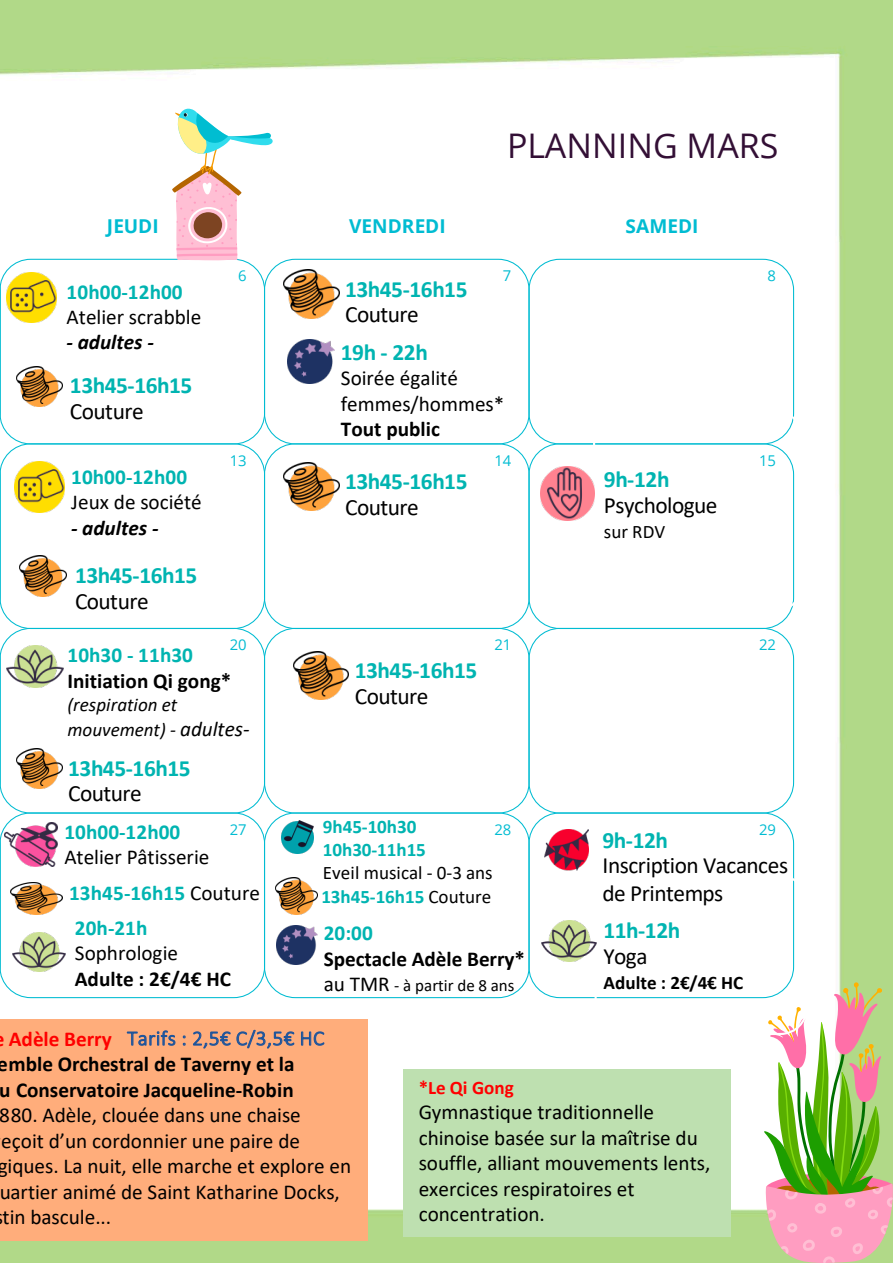
<style>
.page{position:relative;width:893px;height:1263px;background:#fff}
.page>*{position:absolute;margin:0;border:0;box-sizing:border-box;transform-origin:0 0}
.t1{font:33.9px "Open Sans";color:#330f35}
.t2{font:700 23.4px "Calibri";letter-spacing:-.02em;color:#00b4b1}
.t3{font:23.4px/28px "Calibri";letter-spacing:-.02em;color:#000}
.t4{font:21.15px/25.5px "Calibri";color:#000}
.t5{font:700 21.15px/25.5px "Calibri";color:#000}
.t6{font:700 21.15px "Calibri";letter-spacing:.005em;color:#00b4b1}
.t7{font:italic 700 21.15px "Calibri";letter-spacing:-.005em;color:#000}
.t8{font:700 21.15px "Calibri";letter-spacing:-.005em;color:#f00}
.t9{font:300 20.85px "Calibri";letter-spacing:.015em;color:#1e549b}
.t10{font:700 19.05px/23.4px "Calibri";letter-spacing:-.005em;color:#00b4b1}
.t11{font:italic 19.05px/25.5px "Calibri";color:#000}
.t12{font:19.05px "Calibri";color:#000}
.t13{font:700 19.05px "Open Sans";letter-spacing:-.005em;color:#00bcd2}
.t14{font:700 19.05px "Calibri";letter-spacing:.005em;color:#000}
.t15{font:700 19.05px "Calibri";color:#f00}
.t16{font:16.95px "Calibri";letter-spacing:.005em;color:#000}
.t17{font:14.85px "Open Sans";color:#00bcd2}
.s1{font-size:21.15px}
.s2{font-weight:700;color:#00b4b1}
.s3{font-weight:400;color:#000}
</style>
<div class="page">
<img style="left:0;top:0;width:893px;height:1262px">
<svg style="left:0;top:259px;width:1px;height:739px"></svg>
<div style="left:0;top:259px;width:265px;height:185px;border:1px solid #00bcd2;border-radius:31px"></div>
<div style="left:0;top:443px;width:265px;height:186px;border:1px solid #00bcd2;border-radius:31px"></div>
<div style="left:0;top:628px;width:265px;height:185px;border:1px solid #00bcd2;border-radius:31px"></div>
<div style="left:0;top:812px;width:265px;height:186px;border:1px solid #00bcd2;border-radius:31px"></div>
<div style="left:264px;top:812px;width:266px;height:186px;border:1px solid #00bcd2;border-radius:31px"></div>
<div style="left:528px;top:259px;width:266px;height:185px;border:1px solid #00bcd2;border-radius:31px"></div>
<div style="left:528px;top:443px;width:266px;height:186px;border:1px solid #00bcd2;border-radius:31px"></div>
<div style="left:528px;top:628px;width:266px;height:185px;border:1px solid #00bcd2;border-radius:31px"></div>
<div style="left:528px;top:812px;width:266px;height:186px;border:1px solid #00bcd2;border-radius:31px"></div>
<svg style="left:764px;top:982px;width:129px;height:280px"></svg>
<svg style="left:172px;top:109px;width:101px;height:151px"></svg>
<img style="left:283px;top:270px;width:56px;height:48px">
<img style="left:16px;top:366px;width:47px;height:41px">
<img style="left:282px;top:820px;width:32px;height:33px">
<div style="left:593px;top:409px;width:213px;height:204px;border:2px solid #fff;border-radius:34px"></div>
<img style="left:540px;top:466px;width:55px;height:55px">
<img style="left:20px;top:556px;width:46px;height:40px">
<img style="left:16px;top:748px;width:47px;height:41px">
<img style="left:283px;top:463px;width:56px;height:48px">
<img style="left:293px;top:652px;width:56px;height:48px">
<img style="left:275px;top:877px;width:42px;height:37px">
<div style="left:0;top:1019px;width:367px;height:221px;background:#ffad7b"></div>
<div style="left:595px;top:875px;width:213px;height:160px;border:2px solid #fff;border-radius:26px"></div>
<img style="left:541px;top:920px;width:56px;height:41px">
<img style="left:12px;top:932px;width:54px;height:39px">
<img style="left:10px;top:882px;width:53px;height:33px">
<div style="left:403px;top:1069px;width:328px;height:167px;background:#bee0b0"></div>
<img style="left:544px;top:829px;width:45px;height:42px">
<img style="left:277px;top:926px;width:40px;height:38px">
<img style="left:6px;top:272px;width:51px;height:51px">
<img style="left:7px;top:645px;width:57px;height:42px">
<img style="left:14px;top:462px;width:51px;height:50px">
<img style="left:288px;top:340px;width:47px;height:44px">
<img style="left:4px;top:822px;width:54px;height:44px">
<h1 class="t1" style="left:507px;top:122px;width:273px">PLANNING MARS</h1>
<p class="t13" style="left:107px;top:213px;width:53px">JEUDI</p>
<p class="t13" style="left:349px;top:213px;width:98px">VENDREDI</p>
<p class="t13" style="left:625px;top:213px;width:74px">SAMEDI</p>
<p class="t17" style="left:238px;top:266px;width:10px">6</p>
<p class="t17" style="left:503px;top:266px;width:10px">7</p>
<p class="t2" style="left:345px;top:272px;width:124px">13h45-16h15</p>
<p class="t3" style="left:345px;top:300px;width:75px">Couture</p>
<p class="t6" style="left:67px;top:277px;width:118px">10h00-12h00</p>
<p class="t4" style="left:67px;top:304px;width:136px">Atelier scrabble</p>
<p class="t7" style="left:67px;top:327px;width:89px">- adultes -</p>
<p class="t2" style="left:341px;top:335px;width:89px">19h - 22h</p>
<p class="t4" style="left:341px;top:365px;width:165px">Soirée égalité femmes/hommes*</p>
<p class="t5" style="left:341px;top:416px;width:101px">Tout public</p>
<p class="t2" style="left:70px;top:369px;width:124px">13h45-16h15</p>
<p class="t3" style="left:70px;top:396px;width:75px">Couture</p>
<p class="t6" style="left:71px;top:462px;width:118px">10h00-12h00</p>
<p class="t4" style="left:71px;top:489px;width:132px">Jeux de société</p>
<p class="t7" style="left:71px;top:513px;width:89px">- adultes -</p>
<p class="t2" style="left:75px;top:559px;width:124px">13h45-16h15</p>
<p class="t3" style="left:75px;top:586px;width:75px">Couture</p>
<p class="t17" style="left:230px;top:450px;width:18px">13</p>
<p class="t17" style="left:230px;top:635px;width:18px">20</p>
<p class="t6" style="left:67px;top:640px;width:127px">10h30 - 11h30</p>
<p class="t5" style="left:67px;top:667px;width:165px">Initiation Qi gong*</p>
<p class="t11" style="left:67px;top:691px;width:184px">(respiration et mouvement) - <span class="s1">adultes-</span></p>
<p class="t2" style="left:68px;top:751px;width:124px">13h45-16h15</p>
<p class="t3" style="left:68px;top:779px;width:75px">Couture</p>
<p class="t2" style="left:345px;top:465px;width:124px">13h45-16h15</p>
<p class="t3" style="left:345px;top:493px;width:75px">Couture</p>
<p class="t17" style="left:494px;top:450px;width:18px">14</p>
<p class="t2" style="left:355px;top:654px;width:124px">13h45-16h15</p>
<p class="t3" style="left:355px;top:681px;width:75px">Couture</p>
<p class="t17" style="left:494px;top:635px;width:18px">21</p>
<p class="t2" style="left:604px;top:463px;width:67px">9h-12h</p>
<p class="t3" style="left:604px;top:490px;width:115px">Psychologue</p>
<p class="t12" style="left:604px;top:519px;width:63px">sur RDV</p>
<p class="t17" style="left:767px;top:266px;width:10px">8</p>
<p class="t17" style="left:759px;top:450px;width:18px">15</p>
<p class="t17" style="left:759px;top:635px;width:18px">22</p>
<p class="t17" style="left:230px;top:819px;width:18px">27</p>
<p class="t6" style="left:64px;top:817px;width:118px">10h00-12h00</p>
<p class="t4" style="left:64px;top:838px;width:197px;line-height:36.2px">Atelier Pâtisserie<br><span class="s2">13h45-16h15</span> Couture</p>
<p class="t6" style="left:75px;top:913px;width:74px">20h-21h</p>
<p class="t4" style="left:75px;top:940px;width:105px">Sophrologie</p>
<p class="t5" style="left:75px;top:966px;width:158px">Adulte : 2€/4€ HC</p>
<p class="t10" style="left:323px;top:814px;width:105px">9h45-10h30<br>10h30-11h15</p>
<p class="t12" style="left:323px;top:859px;width:171px">Eveil musical - 0-3 ans</p>
<p class="t17" style="left:494px;top:819px;width:18px">28</p>
<p class="t10" style="left:321px;top:885px;width:171px">13h45-16h15 <span class="s3">Couture</span></p>
<p class="t6" style="left:324px;top:918px;width:51px">20:00</p>
<p class="t5" style="left:324px;top:945px;width:203px">Spectacle Adèle Berry*</p>
<p class="t16" style="left:324px;top:973px;width:192px"><span class="s1">au TMR</span> - à partir de 8 ans</p>
<p class="t17" style="left:759px;top:819px;width:18px">29</p>
<p class="t2" style="left:602px;top:824px;width:67px">9h-12h</p>
<p class="t3" style="left:602px;top:851px;width:187px">Inscription Vacances de Printemps</p>
<p class="t2" style="left:603px;top:914px;width:78px">11h-12h</p>
<p class="t3" style="left:603px;top:941px;width:46px">Yoga</p>
<p class="t14" style="left:603px;top:969px;width:141px">Adulte : 2€/4€ HC</p>
<p class="t9" style="left:127px;top:1025px;width:199px">Tarifs : 2,5€ C/3,5€ HC</p>
<p class="t8" style="left:9px;top:1024px;width:104px">Adèle Berry</p>
<p class="t5" style="left:-2px;top:1051px;width:298px">emble Orchestral de Taverny et la u Conservatoire Jacqueline-Robin</p>
<p class="t4" style="left:-2px;top:1102px;width:355px">880. Adèle, clouée dans une chaise<br>eçoit d’un cordonnier une paire de giques. La nuit, elle marche et explore en uartier animé de Saint Katharine Docks, tin bascule...</p>
<p class="t15" style="left:419px;top:1074px;width:97px">*Le Qi Gong</p>
<p class="t4" style="left:419px;top:1099px;width:293px">Gymnastique traditionnelle chinoise basée sur la maîtrise du souffle, alliant mouvements lents, exercices respiratoires et concentration.</p>
</div>
